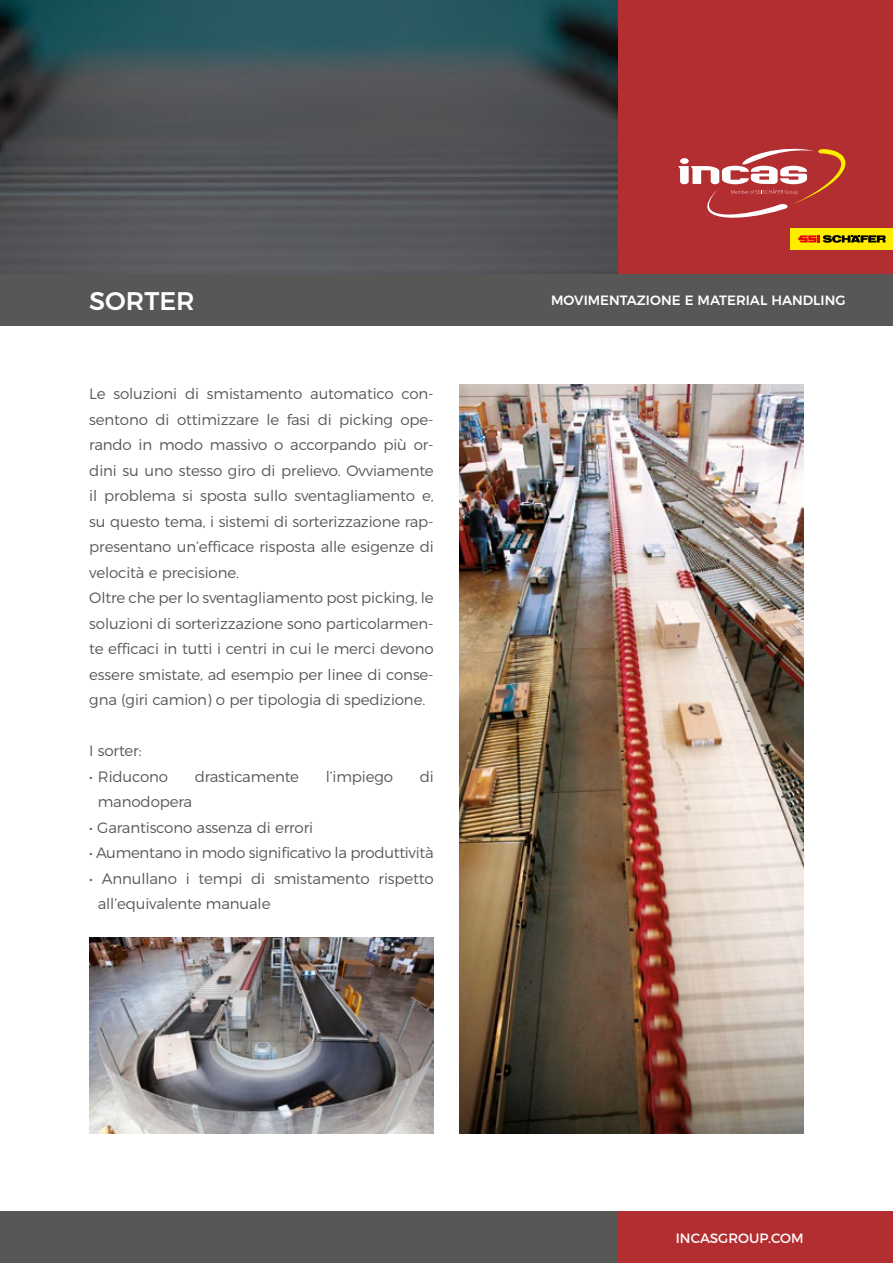
<style>
.page{position:relative;width:893px;height:1263px;background:#fff}
.page>*{position:absolute;margin:0;border:0;box-sizing:border-box;transform-origin:0 0}
.t1{font:500 25.5px "Montserrat";color:#fff}
.t2{font:300 15px/25.5px "Montserrat";letter-spacing:-.01em;color:#575756}
.t3{font:500 13.5px "Montserrat";color:#fff}
.t4{font:13.5px "Montserrat";color:#fff}
</style>
<div class="page">
<div style="left:0;top:1211px;width:625px;height:52px;background:#575756"></div>
<div style="left:618px;top:1211px;width:275px;height:52px;background:#b32e31"></div>
<img style="left:0;top:0;width:618px;height:274px">
<div style="left:618px;top:0;width:275px;height:285px;background:#b32e31"></div>
<div style="left:0;top:274px;width:893px;height:52px;background:#575756"></div>
<img style="left:459px;top:385px;width:345px;height:748px">
<img style="left:89px;top:938px;width:345px;height:195px">
<svg style="left:678px;top:148px;width:168px;height:70px"></svg>
<div style="left:790px;top:228px;width:103px;height:22px;background:#ffed00"></div>
<svg style="left:798px;top:235px;width:88px;height:8px"></svg>
<h1 class="t1" style="left:89px;top:280px;width:107px">SORTER</h1>
<p class="t2" style="left:89px;top:380px;width:346px">Le soluzioni di smistamento automatico con&shy;sentono di ottimizzare le fasi di picking ope&shy;rando in modo massivo o accorpando più or&shy;dini su uno stesso giro di prelievo. Ovviamente il problema si sposta sullo sventagliamento e, su questo tema, i sistemi di sorterizzazione rap&shy;presentano un’efficace risposta alle esigenze di velocità e precisione.<br>Oltre che per lo sventagliamento post picking, le soluzioni di sorterizzazione sono particolarmen&shy;te efficaci in tutti i centri in cui le merci devono essere smistate, ad esempio per linee di conse&shy;gna (giri camion) o per tipologia di spedizione.</p>
<p class="t2" style="left:89px;top:737px;width:54px">I sorter:</p>
<p class="t2" style="left:89px;top:762px;width:80px">• Riducono</p>
<p class="t2" style="left:195px;top:762px;width:106px">drasticamente</p>
<p class="t2" style="left:326px;top:762px;width:69px">l’impiego</p>
<p class="t2" style="left:420px;top:762px;width:16px">di</p>
<p class="t2" style="left:98px;top:788px;width:96px">manodopera</p>
<p class="t2" style="left:89px;top:813px;width:225px">• Garantiscono assenza di errori</p>
<p class="t2" style="left:89px;top:839px;width:346px">• Aumentano in modo significativo la produttività</p>
<p class="t2" style="left:98px;top:864px;width:337px;text-indent:-9px">• Annullano i tempi di smistamento rispetto all’equivalente manuale</p>
<p class="t3" style="left:551px;top:289px;width:296px">MOVIMENTAZIONE E MATERIAL HANDLING</p>
<p class="t4" style="left:676px;top:1227px;width:129px">INCASGROUP.COM</p>
</div>
